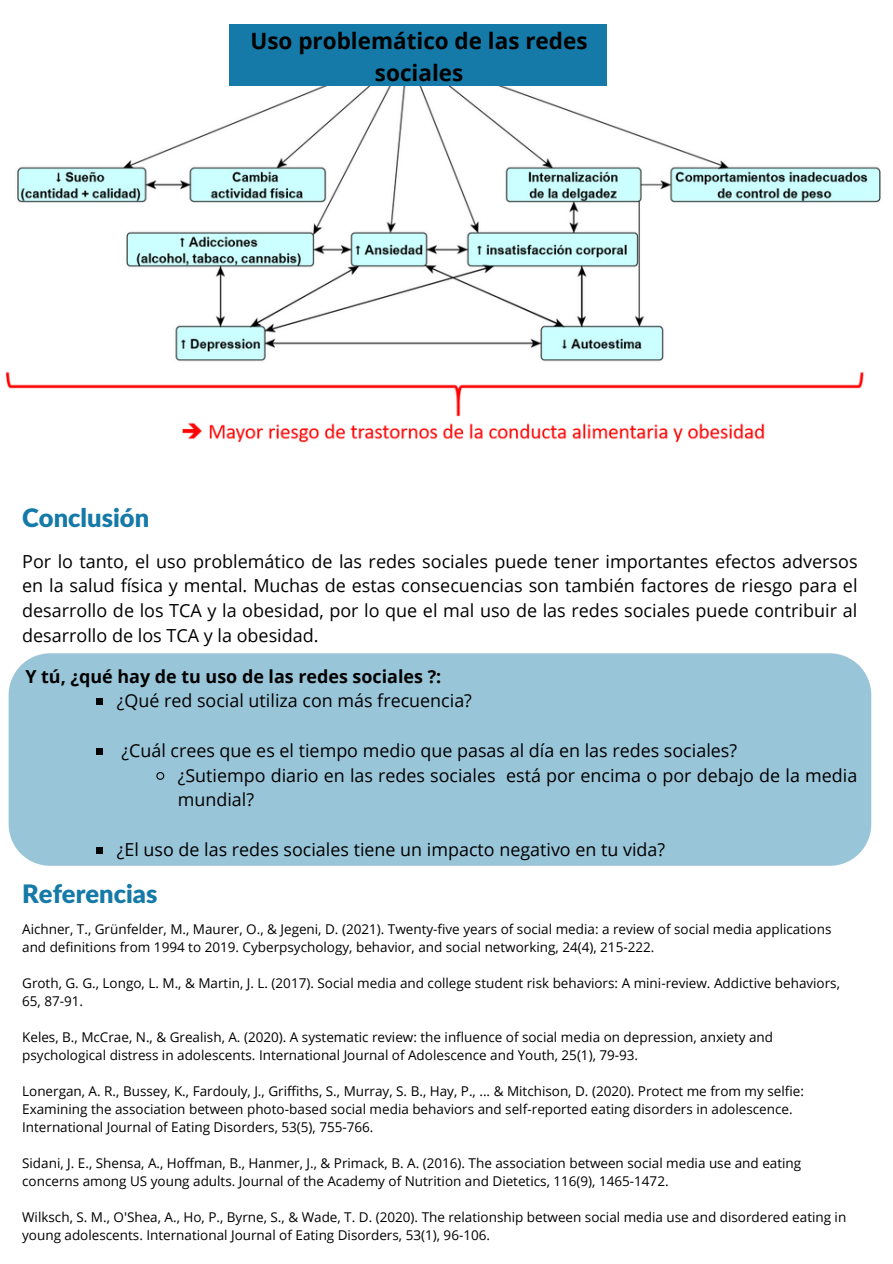
<style>
.page{position:relative;width:893px;height:1264px;background:#fff}
.page>*{position:absolute;margin:0;border:0;box-sizing:border-box;transform-origin:0 0}
.t1{font:900 25.5px "Lato Latin";color:#157aa8}
.t2{font:700 22.5px/31.5px "Open Sans";color:#000;text-align:center}
.t3{font:18px/24.8px "Open Sans";color:#000;text-align:justify}
.t4{font:17.85px/24.8px "Open Sans";color:#000}
.t5{font:700 17.85px "Open Sans";color:#000}
.t6{font:13.5px/18px "Open Sans";color:#000}
.s1{font-family:"Noto Sans"}
</style>
<div class="page">
<div style="left:9px;top:653px;width:862px;height:212px;background:#99c5d9"></div>
<img style="left:7px;top:24px;width:874px;height:419px">
<div style="left:228px;top:24px;width:378px;height:62px;background:#157aa8"></div>
<div style="left:96px;top:698px;width:7px;height:7px;background:#000"></div>
<div style="left:96px;top:747px;width:7px;height:7px;background:#000"></div>
<svg style="left:155px;top:771px;width:10px;height:9px"></svg>
<div style="left:96px;top:846px;width:7px;height:7px;background:#000"></div>
<h2 class="t2" style="left:250px;top:25px;width:338px">Uso problemático de las redes sociales</h2>
<h1 class="t1" style="left:22px;top:506px;width:128px">Conclusión</h1>
<p class="t3" style="left:22px;top:548px;width:836px">Por lo tanto, el uso problemático de las redes sociales puede tener importantes efectos adversos en la salud física y mental. Muchas de estas consecuencias son también factores de riesgo para el desarrollo de los TCA y la obesidad, por lo que el mal uso de las redes sociales puede contribuir al desarrollo de los TCA y la obesidad.</p>
<h3 class="t5" style="left:25px;top:663px;width:417px">Y tú, ¿qué hay de tu uso de las redes sociales ?:</h3>
<h3 class="t4" style="left:117px;top:688px;width:357px">¿Qué red social utiliza con más frecuencia?</h3>
<h3 class="t4" style="left:178px;top:737px;width:681px;text-indent:-56px">¿Cuál crees que es el tiempo medio que pasas al día en las redes sociales?<br>¿Sutiempo diario en las redes sociales está por encima o por debajo de la media mundial?</h3>
<h3 class="t4" style="left:117px;top:836px;width:550px">¿El uso de las redes sociales tiene un impacto negativo en tu vida?</h3>
<h1 class="t1" style="left:22px;top:882px;width:137px">Referencias</h1>
<p class="t6" style="left:22px;top:919px;width:810px">Aichner, T., Grünfelder, M., Maurer, O., &amp; Jegeni, D. (2021). Twenty-five years of social media: a review of social media applications and definitions from 1994 to 2019. Cyberpsychology, behavior, and social networking, 24(4), 215-222.</p>
<p class="t6" style="left:22px;top:973px;width:819px">Groth, G. G., Longo, L. M., &amp; Martin, J. L. (2017). Social media and college student risk behaviors: A mini-review. Addictive behaviors,<br>65, 87-91.</p>
<p class="t6" style="left:22px;top:1027px;width:752px">Keles, B., McCrae, N., &amp; Grealish, A. (2020). A systematic review: the influence of social media on depression, anxiety and psychological distress in adolescents. International Journal of Adolescence and Youth, 25(1), 79-93.</p>
<p class="t6" style="left:22px;top:1081px;width:783px">Lonergan, A. R., Bussey, K., Fardouly, J., Griffiths, S., Murray, S. B., Hay, P., ... &amp; Mitchison, D. (2020). Protect me from my selfie:<br>Examining the association between photo<span class="s1">‐</span>based social media behaviors and self<span class="s1">‐</span>reported eating disorders in adolescence.<br>International Journal of Eating Disorders, 53(5), 755-766.</p>
<p class="t6" style="left:22px;top:1153px;width:780px">Sidani, J. E., Shensa, A., Hoffman, B., Hanmer, J., &amp; Primack, B. A. (2016). The association between social media use and eating concerns among US young adults. Journal of the Academy of Nutrition and Dietetics, 116(9), 1465-1472.</p>
<p class="t6" style="left:22px;top:1207px;width:825px">Wilksch, S. M., O'Shea, A., Ho, P., Byrne, S., &amp; Wade, T. D. (2020). The relationship between social media use and disordered eating in young adolescents. International Journal of Eating Disorders, 53(1), 96-106.</p>
</div>
